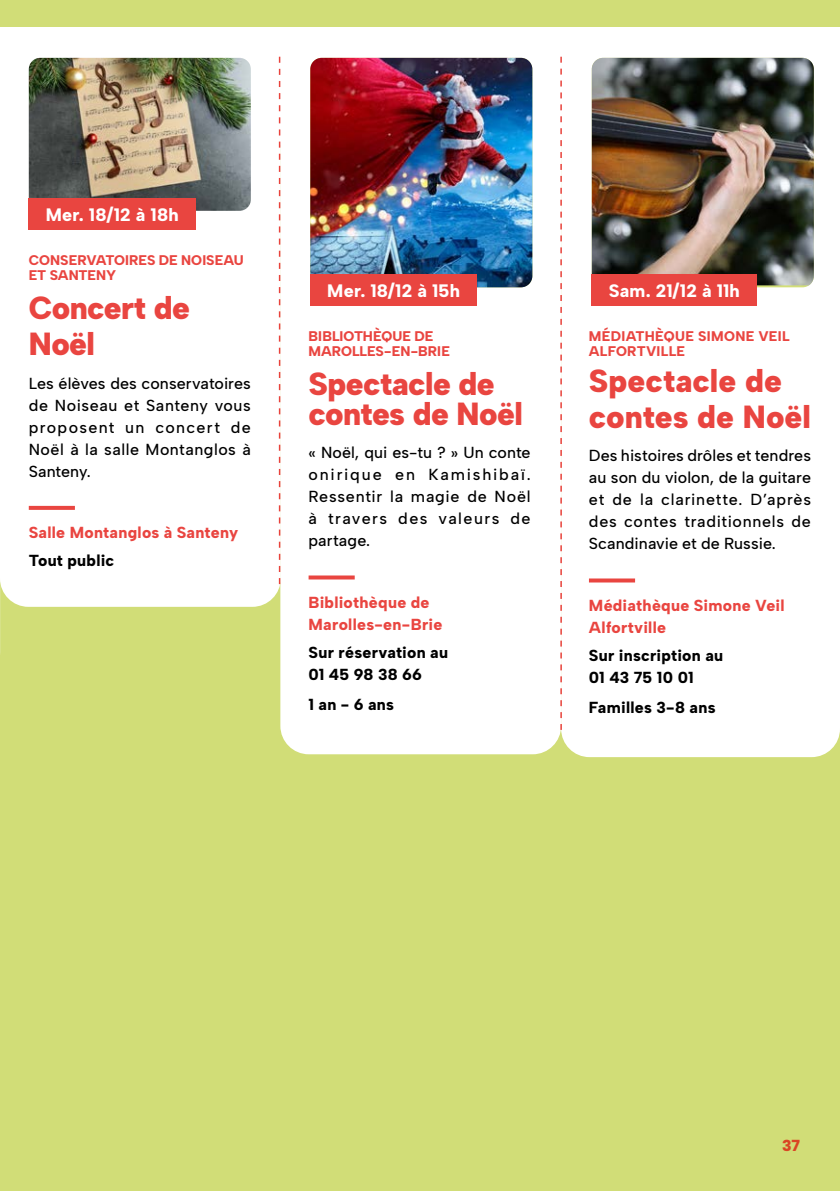
<style>
.page{position:relative;width:840px;height:1191px;background:#fff}
.page>*{position:absolute;margin:0;border:0;box-sizing:border-box;transform-origin:0 0}
.t1{font:900 32px/36px "Albert Sans";letter-spacing:-.015em;color:#e94540}
.t2{font:800 18px "Albert Sans";letter-spacing:.015em;color:#fff}
.t3{font:500 16px/22px "Albert Sans";letter-spacing:.04em;color:#000;text-align:justify}
.t4{font:800 16px/22px "Albert Sans";letter-spacing:.02em;color:#e94540}
.t5{font:800 16px/22px "Albert Sans";letter-spacing:.015em;color:#000}
.t6{font:900 16px "Albert Sans";color:#da4624}
.t7{font:800 14px/15px "Albert Sans";letter-spacing:.005em;color:#e94540}
.t8{font:800 14px/15px "Albert Sans";letter-spacing:.025em;color:#e94540}
</style>
<div class="page">
<div style="left:0;top:0;width:839px;height:1191px;background:#d1dd77"></div>
<div style="left:0;top:28px;width:839px;height:117px;background:#fff"></div>
<svg style="left:0;top:584px;width:1px;height:69px"></svg>
<svg style="left:839px;top:731px;width:1px;height:26px"></svg>
<div style="left:0;top:31px;width:280px;height:576px;background:#fff;border-radius:28px"></div>
<div style="left:280px;top:31px;width:280px;height:723px;background:#fff;border-radius:28px"></div>
<div style="left:560px;top:31px;width:279px;height:726px;background:#fff;border-radius:28px"></div>
<img style="left:29px;top:58px;width:222px;height:153px">
<img style="left:310px;top:58px;width:222px;height:229px">
<img style="left:591px;top:58px;width:222px;height:227px">
<svg style="left:29px;top:506px;width:46px;height:4px"></svg>
<svg style="left:308px;top:575px;width:46px;height:4px"></svg>
<svg style="left:589px;top:578px;width:45px;height:4px"></svg>
<div style="left:29px;top:198px;width:167px;height:32px;background:#e94540"></div>
<div style="left:310px;top:274px;width:167px;height:31px;background:#e94540"></div>
<div style="left:591px;top:274px;width:165px;height:31px;background:#e94540"></div>
<svg style="left:279px;top:57px;width:1px;height:527px"></svg>
<svg style="left:560px;top:57px;width:1px;height:673px"></svg>
<p class="t2" style="left:46px;top:204px;width:134px">Mer. 18/12 à 18h</p>
<p class="t7" style="left:29px;top:253px;width:216px">CONSERVATOIRES DE NOISEAU<br>ET SANTENY</p>
<h1 class="t1" style="left:29px;top:290px;width:163px">Concert de<br>Noël</h1>
<p class="t3" style="left:29px;top:372px;width:223px">Les élèves des conservatoires de Noiseau et Santeny vous proposent un concert de Noël à la salle Montanglos à Santeny.</p>
<p class="t4" style="left:29px;top:521px;width:211px">Salle Montanglos à Santeny</p>
<p class="t5" style="left:29px;top:549px;width:87px">Tout public</p>
<p class="t2" style="left:327px;top:280px;width:134px">Mer. 18/12 à 15h</p>
<p class="t2" style="left:608px;top:280px;width:132px">Sam. 21/12 à 11h</p>
<p class="t7" style="left:308px;top:328px;width:143px">BIBLIOTHÈQUE DE<br>MAROLLES-EN-BRIE</p>
<h1 class="t1" style="left:308px;top:369px;width:216px;line-height:30px">Spectacle de contes de Noël</h1>
<p class="t3" style="left:308px;top:441px;width:223px">« Noël, qui es-tu ? » Un conte onirique en Kamishibaï.<br>Ressentir la magie de Noël à travers des valeurs de partage.</p>
<p class="t4" style="left:308px;top:591px;width:135px">Bibliothèque de<br>Marolles-en-Brie</p>
<p class="t5" style="left:308px;top:641px;width:141px">Sur réservation au<br>01 45 98 38 66</p>
<p class="t5" style="left:308px;top:693px;width:87px">1 an - 6 ans</p>
<p class="t8" style="left:588px;top:328px;width:202px">MÉDIATHÈQUE SIMONE VEIL<br>ALFORTVILLE</p>
<h1 class="t1" style="left:588px;top:363px;width:223px">Spectacle de contes de Noël</h1>
<p class="t3" style="left:588px;top:444px;width:223px">Des histoires drôles et tendres au son du violon, de la guitare et de la clarinette. D’après des contes traditionnels de Scandinavie et de Russie.</p>
<p class="t4" style="left:588px;top:594px;width:197px">Médiathèque Simone Veil<br>Alfortville</p>
<p class="t5" style="left:588px;top:644px;width:136px">Sur inscription au<br>01 43 75 10 01</p>
<p class="t5" style="left:588px;top:696px;width:128px">Familles 3-8 ans</p>
<p class="t6" style="left:781px;top:1135px;width:20px">37</p>
</div>
